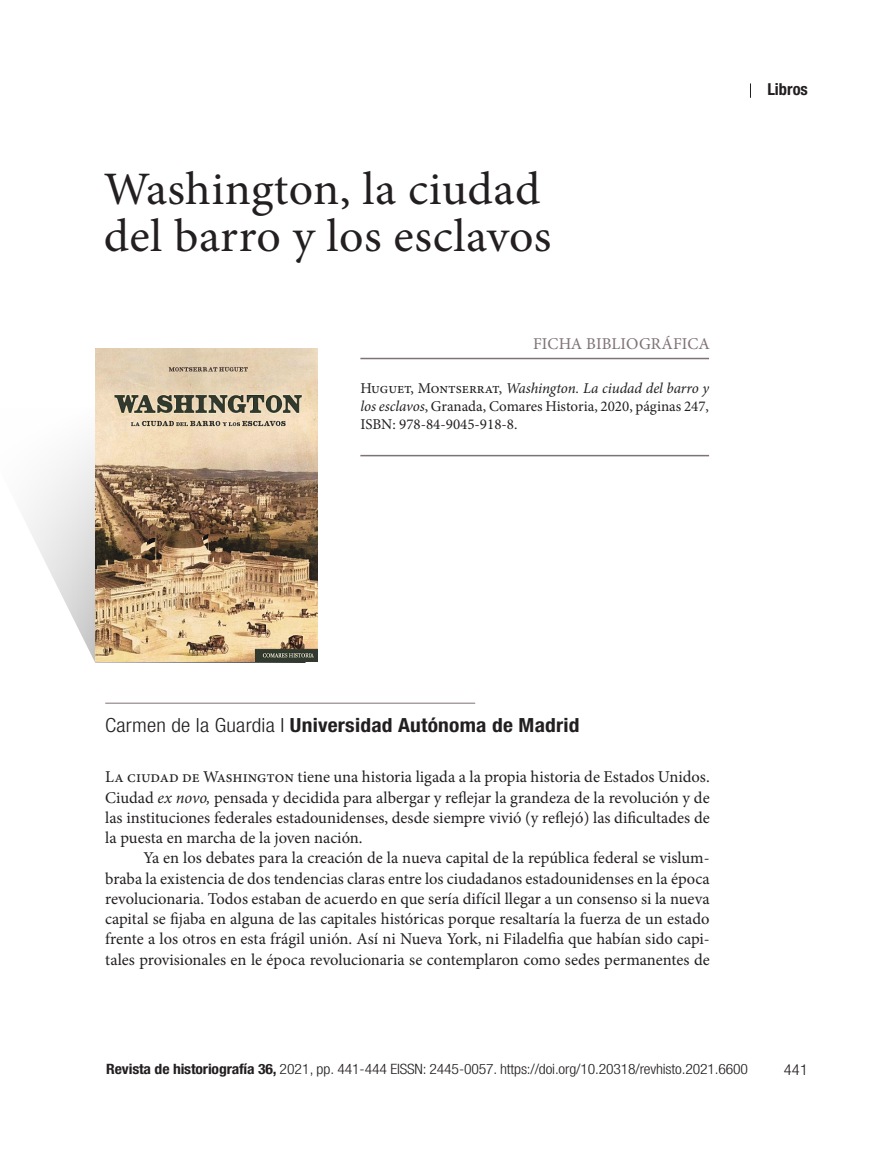
<style>
.page{position:relative;width:893px;height:1149px;background:#fff}
.page>*{position:absolute;margin:0;border:0;box-sizing:border-box;transform-origin:0 0}
.t1{font:46.5px/46.5px "Minion Pro";letter-spacing:.01em;color:#231f20}
.t2{font:700 condensed 19.5px "Helvetica Neue LT Std";letter-spacing:.01em;color:#231f20;scale:1.1 1}
.t3{font:16.5px/20.2px "Minion Pro";color:#231f20;text-align:justify}
.t4{font:16.5px "Minion Pro";color:#7f7174}
.t5{font:700 condensed 16.5px "Helvetica Neue LT Std";color:#231f20}
.t6{font:15px/18px "Minion Pro";color:#231f20;text-align:justify}
.t7{font:300 condensed 15px "Helvetica Neue LT Std";color:#231f20;scale:1.1 1}
.t8{font:300 condensed 14.25px "Helvetica Neue LT Std";letter-spacing:-.01em;color:#231f20;scale:1.1 1}
.s1{font-style:italic}
.s2{font-weight:300}
.s3{font-weight:700}
</style>
<div class="page">
<svg style="left:750px;top:83px;width:1px;height:15px"></svg>
<svg style="left:26px;top:441px;width:280px;height:221px"></svg>
<img style="left:95px;top:349px;width:222px;height:312px">
<hr style="left:360px;top:357px;width:349px;height:2px;background:#7f7174">
<hr style="left:360px;top:454px;width:349px;height:2px;background:#7f7174">
<hr style="left:105px;top:702px;width:370px;height:1px;background:#7f7174">
<h1 class="t1" style="left:104px;top:166px;width:449px">Washington, la ciudad del barro y los esclavos</h1>
<p class="t4" style="left:533px;top:332px;width:11px">ficha</p>
<p class="t4" style="left:586px;top:332px;width:11px">bibliográfica</p>
<p class="t6" style="left:360px;top:379px;width:350px">Huguet, Montserrat, <span class="s1">Washington. La ciudad del barro y los esclavos</span>, Granada, Comares Historia, 2020, páginas 247, ISBN: 978-84-9045-918-8.</p>
<p class="t5" style="left:767px;top:79px;width:42px">Libros</p>
<p class="t2" style="left:105px;top:712px;width:433px"><span class="s2">Carmen de la Guardia I</span> Universidad Autónoma de Madrid</p>
<p class="t3" style="left:105px;top:766px;width:606px">La ciudad de Washington tiene una historia ligada a la propia historia de Estados Unidos.<br>Ciudad <span class="s1">ex novo,</span> pensada y decidida para albergar y reflejar la grandeza de la revolución y de las instituciones federales estadounidenses, desde siempre vivió (y reflejó) las dificultades de la puesta en marcha de la joven nación.</p>
<p class="t3" style="left:105px;top:847px;width:606px;text-indent:38px">Ya en los debates para la creación de la nueva capital de la república federal se vislum&shy;braba la existencia de dos tendencias claras entre los ciudadanos estadounidenses en la época revolucionaria. Todos estaban de acuerdo en que sería difícil llegar a un consenso si la nueva capital se fijaba en alguna de las capitales históricas porque resaltaría la fuerza de un estado frente a los otros en esta frágil unión. Así ni Nueva York, ni Filadelfia que habían sido capi&shy;tales provisionales en le época revolucionaria se contemplaron como sedes permanentes de</p>
<p class="t8" style="left:106px;top:1060px;width:585px"><span class="s3">Revista de historiografía 36,</span> 2021, pp. 441-444 EISSN: 2445-0057. https://doi.org/10.20318/revhisto.2021.6600</p>
<p class="t7" style="left:784px;top:1060px;width:23px">441</p>
</div>
